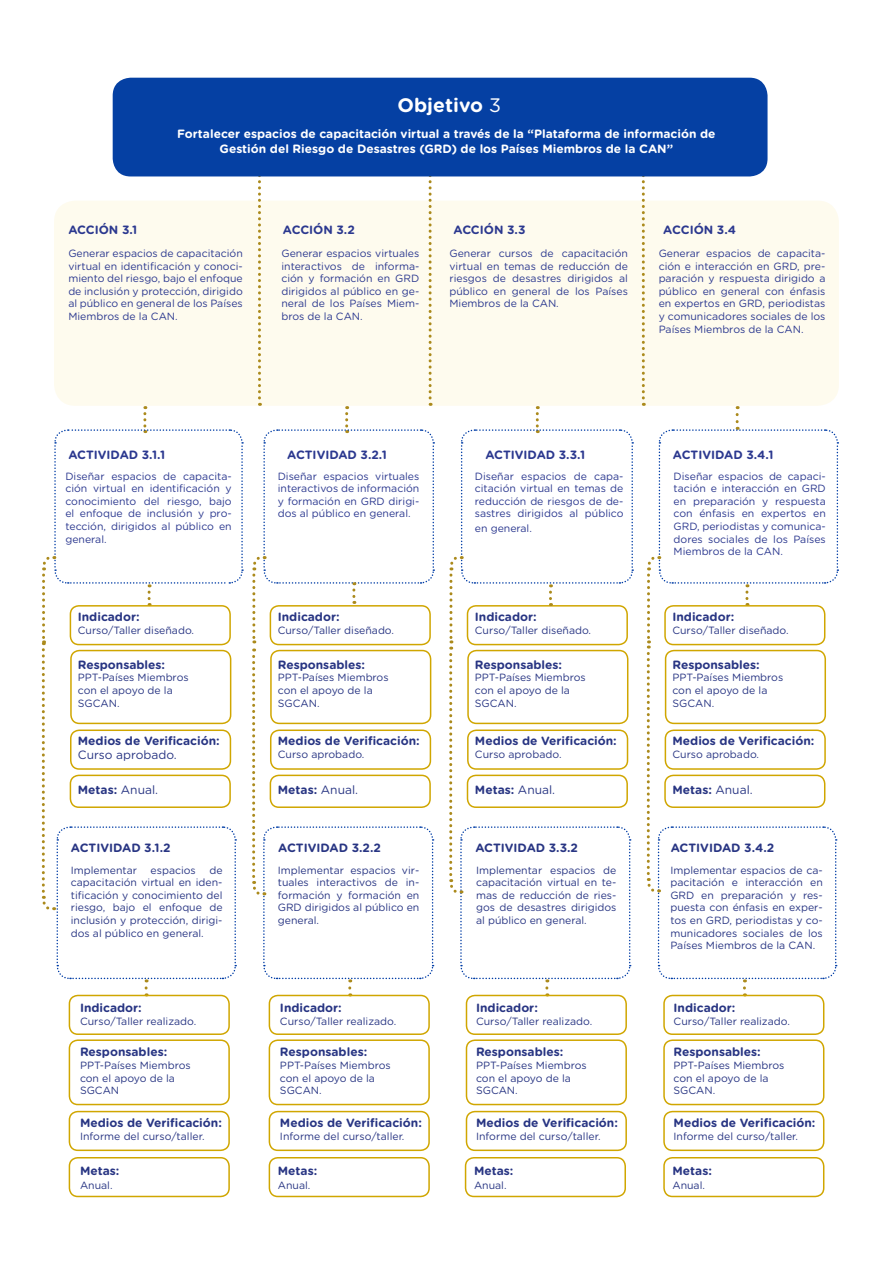
<style>
.page{position:relative;width:893px;height:1263px;background:#fff}
.page>*{position:absolute;margin:0;border:0;box-sizing:border-box;transform-origin:0 0}
.t1{font:700 19.5px "Gotham Rounded";color:#fff}
.t2{font:700 12px "Gotham Rounded";color:#283583}
.t3{font:700 12px/14.4px "Gotham Rounded";color:#fff;text-align:center}
.t4{font:700 12px "Gotham Rounded";color:#2b388f}
.t5{font:12px "Gotham Rounded";color:#283583}
.t6{font:10.5px/12.6px "Gotham Rounded";color:#283583}
.t7{font:10.5px/12.6px "Gotham Rounded";color:#2b388f;text-align:justify}
.s1{font-weight:400}
</style>
<div class="page">
<div style="left:54px;top:201px;width:785px;height:205px;background:#fefbee;border-radius:21px"></div>
<svg style="left:348px;top:988px;width:3px;height:7px"></svg>
<svg style="left:743px;top:988px;width:3px;height:7px"></svg>
<div style="left:69px;top:995px;width:161px;height:40px;border:2px solid #d0a600;border-radius:9px"></div>
<div style="left:269px;top:995px;width:161px;height:40px;border:2px solid #d0a600;border-radius:9px"></div>
<div style="left:466px;top:995px;width:161px;height:40px;border:2px solid #d0a600;border-radius:9px"></div>
<div style="left:663px;top:995px;width:161px;height:40px;border:2px solid #d0a600;border-radius:9px"></div>
<div style="left:69px;top:1039px;width:161px;height:66px;border:2px solid #d0a600;border-radius:9px"></div>
<div style="left:269px;top:1039px;width:161px;height:66px;border:2px solid #d0a600;border-radius:9px"></div>
<div style="left:466px;top:1039px;width:161px;height:66px;border:2px solid #d0a600;border-radius:9px"></div>
<div style="left:663px;top:1039px;width:161px;height:66px;border:2px solid #d0a600;border-radius:9px"></div>
<div style="left:69px;top:1111px;width:161px;height:40px;border:2px solid #d0a600;border-radius:9px"></div>
<div style="left:269px;top:1111px;width:161px;height:40px;border:2px solid #d0a600;border-radius:9px"></div>
<div style="left:466px;top:1111px;width:161px;height:40px;border:2px solid #d0a600;border-radius:9px"></div>
<div style="left:663px;top:1111px;width:161px;height:40px;border:2px solid #d0a600;border-radius:9px"></div>
<div style="left:69px;top:1157px;width:161px;height:40px;border:2px solid #d0a600;border-radius:9px"></div>
<div style="left:269px;top:1157px;width:161px;height:40px;border:2px solid #d0a600;border-radius:9px"></div>
<div style="left:465px;top:1157px;width:161px;height:40px;border:2px solid #d0a600;border-radius:9px"></div>
<div style="left:663px;top:1157px;width:161px;height:40px;border:2px solid #d0a600;border-radius:9px"></div>
<svg style="left:250px;top:176px;width:185px;height:806px"></svg>
<svg style="left:449px;top:406px;width:185px;height:576px"></svg>
<svg style="left:642px;top:162px;width:197px;height:820px"></svg>
<svg style="left:41px;top:406px;width:203px;height:576px"></svg>
<div style="left:113px;top:78px;width:654px;height:98px;background:#0540a3;border-radius:18px"></div>
<p class="t1" style="left:397px;top:91px;width:105px">Objetivo <span class="s1">3</span></p>
<p class="t4" style="left:68px;top:221px;width:71px">ACCIÓN 3.1</p>
<p class="t3" style="left:177px;top:126px;width:540px">Fortalecer espacios de capacitación virtual a través de la “Plataforma de información de<br>Gestión del Riesgo de Desastres (GRD) de los Países Miembros de la CAN”</p>
<p class="t4" style="left:283px;top:221px;width:74px">ACCIÓN 3.2</p>
<p class="t4" style="left:453px;top:221px;width:74px">ACCIÓN 3.3</p>
<p class="t4" style="left:663px;top:221px;width:74px">ACCIÓN 3.4</p>
<p class="t7" style="left:68px;top:247px;width:176px">Generar espacios de capacitación virtual en identificación y conoci&shy;miento del riesgo, bajo el enfoque de inclusión y protección, dirigido al público en general de los Países Miembros de la CAN.</p>
<p class="t7" style="left:281px;top:247px;width:139px">Generar espacios virtuales interactivos de informa&shy;ción y formación en GRD dirigidos al público en ge&shy;neral de los Países Miem&shy;bros de la CAN.</p>
<p class="t7" style="left:449px;top:247px;width:180px">Generar cursos de capacitación virtual en temas de reducción de riesgos de desastres dirigidos al público en general de los Países Miembros de la CAN.</p>
<p class="t7" style="left:659px;top:247px;width:168px">Generar espacios de capacita&shy;ción e interacción en GRD, pre&shy;paración y respuesta dirigido a público en general con énfasis en expertos en GRD, periodistas y comunicadores sociales de los Países Miembros de la CAN.</p>
<p class="t4" style="left:68px;top:446px;width:98px">ACTIVIDAD 3.1.1</p>
<p class="t4" style="left:287px;top:446px;width:101px">ACTIVIDAD 3.2.1</p>
<p class="t4" style="left:485px;top:446px;width:101px">ACTIVIDAD 3.3.1</p>
<p class="t4" style="left:673px;top:446px;width:102px">ACTIVIDAD 3.4.1</p>
<p class="t7" style="left:65px;top:469px;width:168px">Diseñar espacios de capacita&shy;ción virtual en identificación y conocimiento del riesgo, bajo el enfoque de inclusión y pro&shy;tección, dirigidos al público en general.</p>
<p class="t7" style="left:278px;top:469px;width:143px">Diseñar espacios virtuales interactivos de información y formación en GRD dirigi&shy;dos al público en general.</p>
<p class="t7" style="left:475px;top:469px;width:150px">Diseñar espacios de capa&shy;citación virtual en temas de reducción de riesgos de de&shy;sastres dirigidos al público</p>
<p class="t7" style="left:475px;top:521px;width:59px">en general.</p>
<p class="t7" style="left:674px;top:469px;width:154px">Diseñar espacios de capaci&shy;tación e interacción en GRD en preparación y respuesta con énfasis en expertos en GRD, periodistas y comunica&shy;dores sociales de los Países Miembros de la CAN.</p>
<p class="t2" style="left:78px;top:608px;width:63px">Indicador:</p>
<p class="t6" style="left:78px;top:623px;width:118px">Curso/Taller diseñado.</p>
<p class="t2" style="left:278px;top:608px;width:63px">Indicador:</p>
<p class="t6" style="left:278px;top:623px;width:118px">Curso/Taller diseñado.</p>
<p class="t2" style="left:475px;top:608px;width:63px">Indicador:</p>
<p class="t6" style="left:475px;top:623px;width:118px">Curso/Taller diseñado.</p>
<p class="t2" style="left:672px;top:608px;width:63px">Indicador:</p>
<p class="t6" style="left:672px;top:623px;width:118px">Curso/Taller diseñado.</p>
<p class="t2" style="left:78px;top:656px;width:89px">Responsables:</p>
<p class="t6" style="left:78px;top:671px;width:112px">PPT-Países Miembros con el apoyo de la<br>SGCAN.</p>
<p class="t2" style="left:278px;top:656px;width:89px">Responsables:</p>
<p class="t6" style="left:278px;top:671px;width:112px">PPT-Países Miembros con el apoyo de la<br>SGCAN.</p>
<p class="t2" style="left:475px;top:656px;width:89px">Responsables:</p>
<p class="t6" style="left:475px;top:671px;width:112px">PPT-Países Miembros con el apoyo de la<br>SGCAN.</p>
<p class="t2" style="left:672px;top:656px;width:89px">Responsables:</p>
<p class="t6" style="left:672px;top:671px;width:112px">PPT-Países Miembros con el apoyo de la<br>SGCAN.</p>
<p class="t2" style="left:78px;top:732px;width:143px">Medios de Verificación:</p>
<p class="t5" style="left:78px;top:747px;width:101px">Curso aprobado.</p>
<p class="t2" style="left:278px;top:732px;width:143px">Medios de Verificación:</p>
<p class="t6" style="left:278px;top:747px;width:88px">Curso aprobado.</p>
<p class="t2" style="left:475px;top:732px;width:143px">Medios de Verificación:</p>
<p class="t6" style="left:475px;top:747px;width:88px">Curso aprobado.</p>
<p class="t2" style="left:672px;top:732px;width:143px">Medios de Verificación:</p>
<p class="t6" style="left:672px;top:747px;width:88px">Curso aprobado.</p>
<p class="t2" style="left:78px;top:781px;width:82px">Metas: <span class="s1">Anual.</span></p>
<p class="t2" style="left:278px;top:781px;width:82px">Metas: <span class="s1">Anual.</span></p>
<p class="t2" style="left:475px;top:781px;width:82px">Metas: <span class="s1">Anual.</span></p>
<p class="t2" style="left:672px;top:781px;width:82px">Metas: <span class="s1">Anual.</span></p>
<p class="t2" style="left:71px;top:838px;width:101px">ACTIVIDAD 3.1.2</p>
<p class="t2" style="left:278px;top:838px;width:104px">ACTIVIDAD 3.2.2</p>
<p class="t2" style="left:475px;top:838px;width:104px">ACTIVIDAD 3.3.2</p>
<p class="t2" style="left:671px;top:838px;width:105px">ACTIVIDAD 3.4.2</p>
<p class="t6" style="left:71px;top:863px;width:153px;text-align:justify;text-indent:139px">de capacitación virtual en iden&shy;tificación y conocimiento del riesgo, bajo el enfoque de inclusión y protección, dirigi&shy;dos al público en general.</p>
<p class="t6" style="left:278px;top:863px;width:143px;text-align:justify">Implementar espacios vir&shy;tuales interactivos de in&shy;formación y formación en GRD dirigidos al público en general.</p>
<p class="t6" style="left:476px;top:863px;width:142px;text-align:justify">Implementar espacios de capacitación virtual en te&shy;mas de reducción de ries&shy;gos de desastres dirigidos al público en general.</p>
<p class="t6" style="left:670px;top:863px;width:154px;text-align:justify">Implementar espacios de ca&shy;pacitación e interacción en GRD en preparación y res&shy;puesta con énfasis en exper&shy;tos en GRD, periodistas y co&shy;municadores sociales de los Países Miembros de la CAN.</p>
<p class="t6" style="left:71px;top:863px;width:68px">Implementar</p>
<p class="t6" style="left:151px;top:863px;width:47px">espacios</p>
<p class="t2" style="left:80px;top:999px;width:63px">Indicador:</p>
<p class="t6" style="left:80px;top:1014px;width:118px">Curso/Taller realizado.</p>
<p class="t2" style="left:280px;top:999px;width:63px">Indicador:</p>
<p class="t6" style="left:280px;top:1014px;width:118px">Curso/Taller realizado.</p>
<p class="t2" style="left:476px;top:999px;width:63px">Indicador:</p>
<p class="t6" style="left:476px;top:1014px;width:118px">Curso/Taller realizado.</p>
<p class="t2" style="left:674px;top:999px;width:63px">Indicador:</p>
<p class="t6" style="left:674px;top:1014px;width:118px">Curso/Taller realizado.</p>
<p class="t2" style="left:80px;top:1043px;width:89px">Responsables:</p>
<p class="t6" style="left:80px;top:1058px;width:112px">PPT-Países Miembros con el apoyo de la<br>SGCAN</p>
<p class="t2" style="left:280px;top:1043px;width:89px">Responsables:</p>
<p class="t6" style="left:280px;top:1058px;width:112px">PPT-Países Miembros con el apoyo de la<br>SGCAN.</p>
<p class="t2" style="left:476px;top:1043px;width:89px">Responsables:</p>
<p class="t6" style="left:476px;top:1058px;width:112px">PPT-Países Miembros con el apoyo de la<br>SGCAN.</p>
<p class="t2" style="left:674px;top:1043px;width:89px">Responsables:</p>
<p class="t6" style="left:674px;top:1058px;width:112px">PPT-Países Miembros con el apoyo de la<br>SGCAN.</p>
<p class="t2" style="left:80px;top:1114px;width:143px">Medios de Verificación:</p>
<p class="t6" style="left:80px;top:1129px;width:126px">Informe del curso/taller.</p>
<p class="t2" style="left:280px;top:1114px;width:143px">Medios de Verificación:</p>
<p class="t6" style="left:280px;top:1129px;width:126px">Informe del curso/taller.</p>
<p class="t2" style="left:476px;top:1114px;width:143px">Medios de Verificación:</p>
<p class="t6" style="left:476px;top:1129px;width:126px">Informe del curso/taller.</p>
<p class="t2" style="left:674px;top:1114px;width:143px">Medios de Verificación:</p>
<p class="t6" style="left:674px;top:1129px;width:126px">Informe del curso/taller.</p>
<p class="t2" style="left:80px;top:1162px;width:41px">Metas:</p>
<p class="t6" style="left:80px;top:1179px;width:34px">Anual.</p>
<p class="t2" style="left:278px;top:1162px;width:41px">Metas:</p>
<p class="t6" style="left:278px;top:1179px;width:34px">Anual.</p>
<p class="t2" style="left:474px;top:1162px;width:41px">Metas:</p>
<p class="t6" style="left:474px;top:1179px;width:34px">Anual.</p>
<p class="t2" style="left:672px;top:1162px;width:41px">Metas:</p>
<p class="t6" style="left:672px;top:1179px;width:34px">Anual.</p>
</div>
